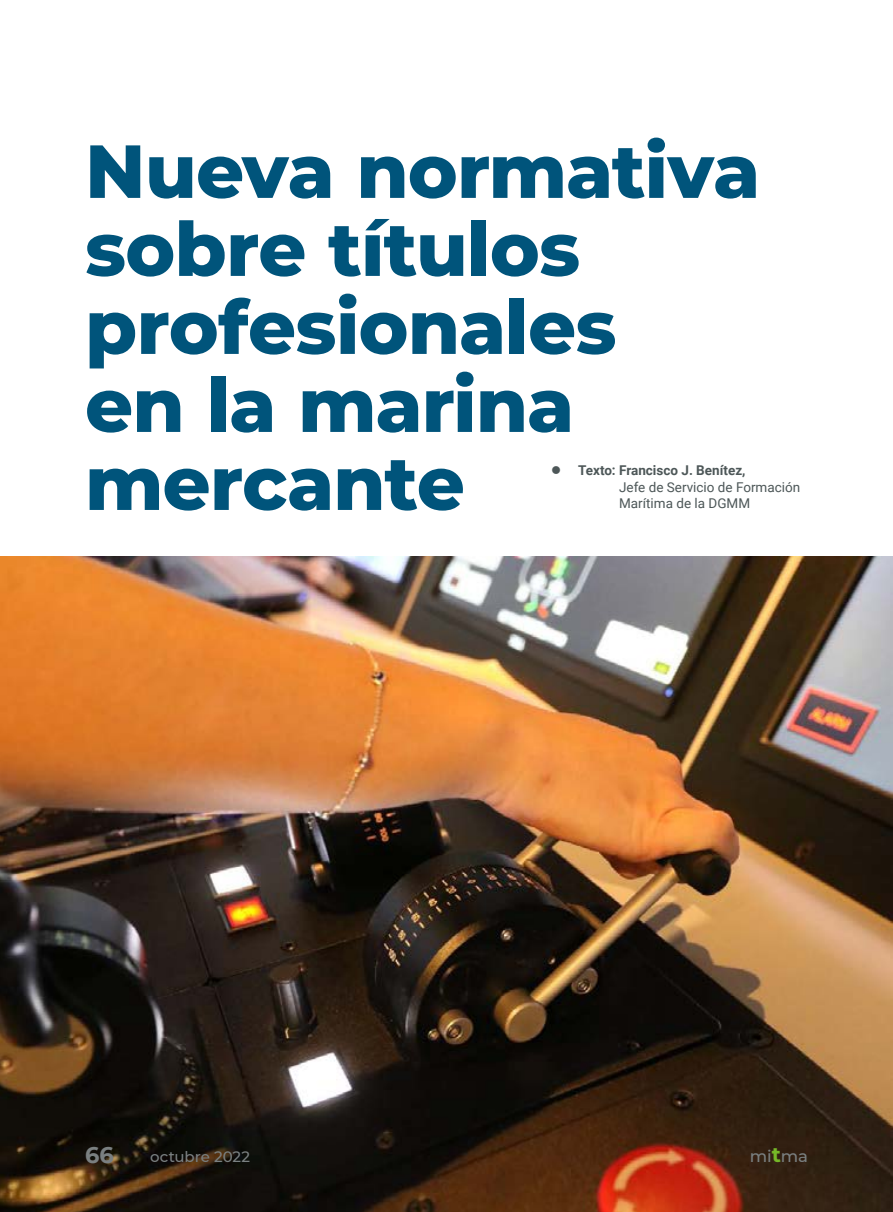
<style>
.page{position:relative;width:893px;height:1212px;background:#fff}
.page>*{position:absolute;margin:0;border:0;box-sizing:border-box;transform-origin:0 0}
.t1{font:800 75px/78px "Montserrat";letter-spacing:-.01em;color:#00547b}
.t2{font:700 22.5px "Montserrat";color:#7a8081}
.t3{font:500 16.5px "Montserrat";color:#7a8081}
.t4{font:500 15px "Montserrat";color:#7a8081}
.t5{font:700 13.5px/16.2px "Roboto";color:#4d5758}
.t6{font:13.5px "Roboto";color:#4d5758}
.s1{font-weight:400}
.s2{font-weight:700;font-size:21px;color:#76b828}
</style>
<div class="page">
<img style="left:0;top:557px;width:893px;height:655px">
<p class="t1" style="left:85px;top:128px;width:677px">Nueva normativa sobre títulos profesionales<br>en la marina</p>
<p class="t5" style="left:619px;top:462px;width:183px;text-indent:-68px">● Texto: Francisco J. Benítez,<br><span class="s1">Jefe de Servicio de Formación</span></p>
<p class="t1" style="left:85px;top:440px;width:381px">mercante</p>
<p class="t6" style="left:619px;top:494px;width:132px">Marítima de la DGMM</p>
<p class="t2" style="left:85px;top:1139px;width:30px">66</p>
<p class="t4" style="left:150px;top:1146px;width:101px">octubre 2022</p>
<p class="t3" style="left:750px;top:1144px;width:59px">mi<span class="s2">t</span>ma</p>
</div>
